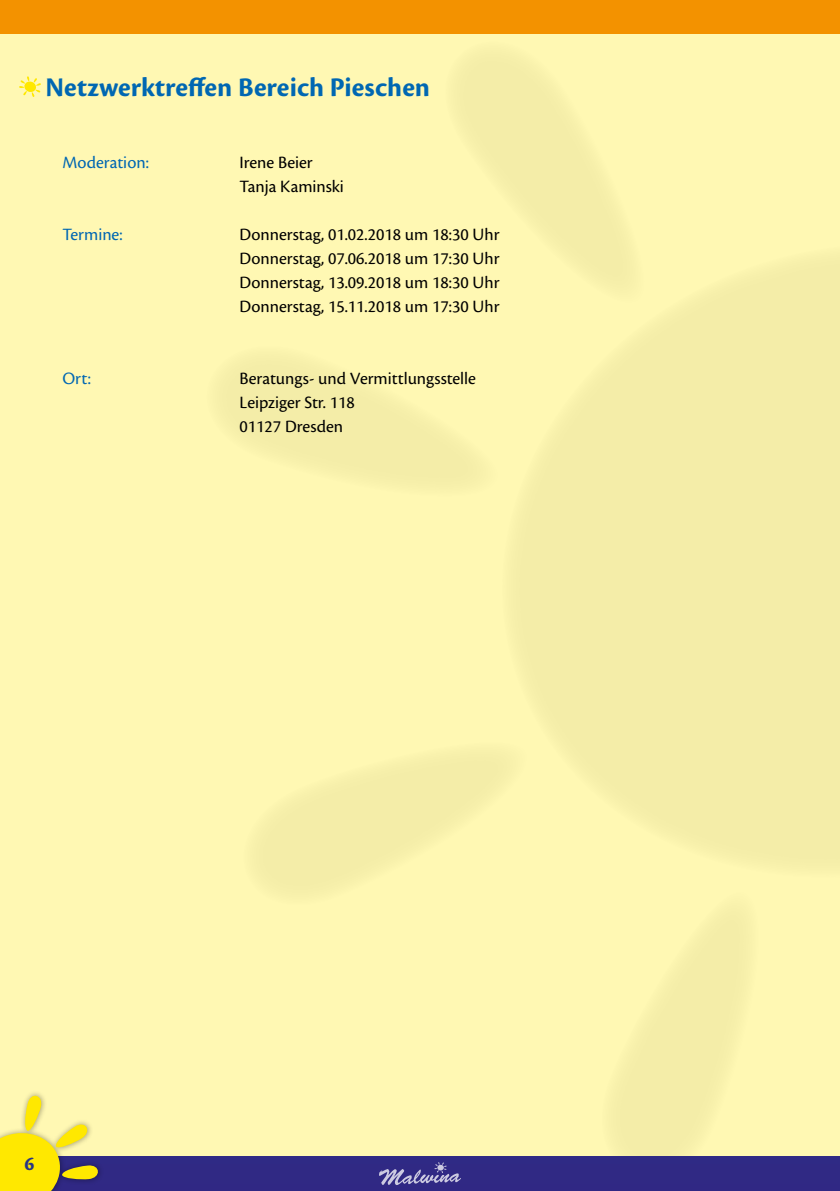
<style>
.page{position:relative;width:840px;height:1191px;background:#fff}
.page>*{position:absolute;margin:0;border:0;box-sizing:border-box;transform-origin:0 0}
.t1{font:700 28px "Cronos Pro";color:#0067b2}
.t2{font:700 20px "Cronos Pro";color:#283583}
.t3{font:18px/24px "Cronos Pro";color:#000}
.t4{font:18px "Cronos Pro";color:#0067b2}
</style>
<div class="page">
<div style="left:0;top:0;width:839px;height:1191px;background:#fff8b3"></div>
<svg style="left:519px;top:264px;width:320px;height:596px;fill:#f4eda8"></svg>
<svg style="left:571px;top:920px;width:202px;height:237px"></svg>
<svg style="left:463px;top:61px;width:202px;height:257px"></svg>
<svg style="left:226px;top:364px;width:242px;height:114px;fill:#f4eda8"></svg>
<svg style="left:263px;top:724px;width:274px;height:162px"></svg>
<div style="left:0;top:0;width:839px;height:34px;background:#f39200"></div>
<div style="left:0;top:1157px;width:839px;height:34px;background:#302984"></div>
<div style="left:0;top:1089px;width:103px;height:102px;background:#000;opacity:.39"></div>
<svg style="left:0;top:1090px;width:101px;height:101px"></svg>
<svg style="left:379px;top:1162px;width:81px;height:23px"></svg>
<svg style="left:19px;top:76px;width:22px;height:21px"></svg>
<h1 class="t1" style="left:45px;top:71px;width:386px">Netzwerktreffen Bereich Pieschen</h1>
<p class="t4" style="left:62px;top:152px;width:88px">Moderation:</p>
<p class="t3" style="left:239px;top:150px;width:106px">Irene Beier<br>Tanja Kaminski</p>
<p class="t4" style="left:62px;top:224px;width:62px">Termine:</p>
<p class="t3" style="left:239px;top:222px;width:261px;text-align:justify">Donnerstag, 01.02.2018 um 18:30 Uhr Donnerstag, 07.06.2018 um 17:30 Uhr Donnerstag, 13.09.2018 um 18:30 Uhr Donnerstag, 15.11.2018 um 17:30 Uhr</p>
<p class="t4" style="left:62px;top:368px;width:30px">Ort:</p>
<p class="t3" style="left:239px;top:366px;width:238px">Beratungs- und Vermittlungsstelle<br>Leipziger Str. 118<br>01127 Dresden</p>
<p class="t2" style="left:25px;top:1152px;width:11px">6</p>
</div>
